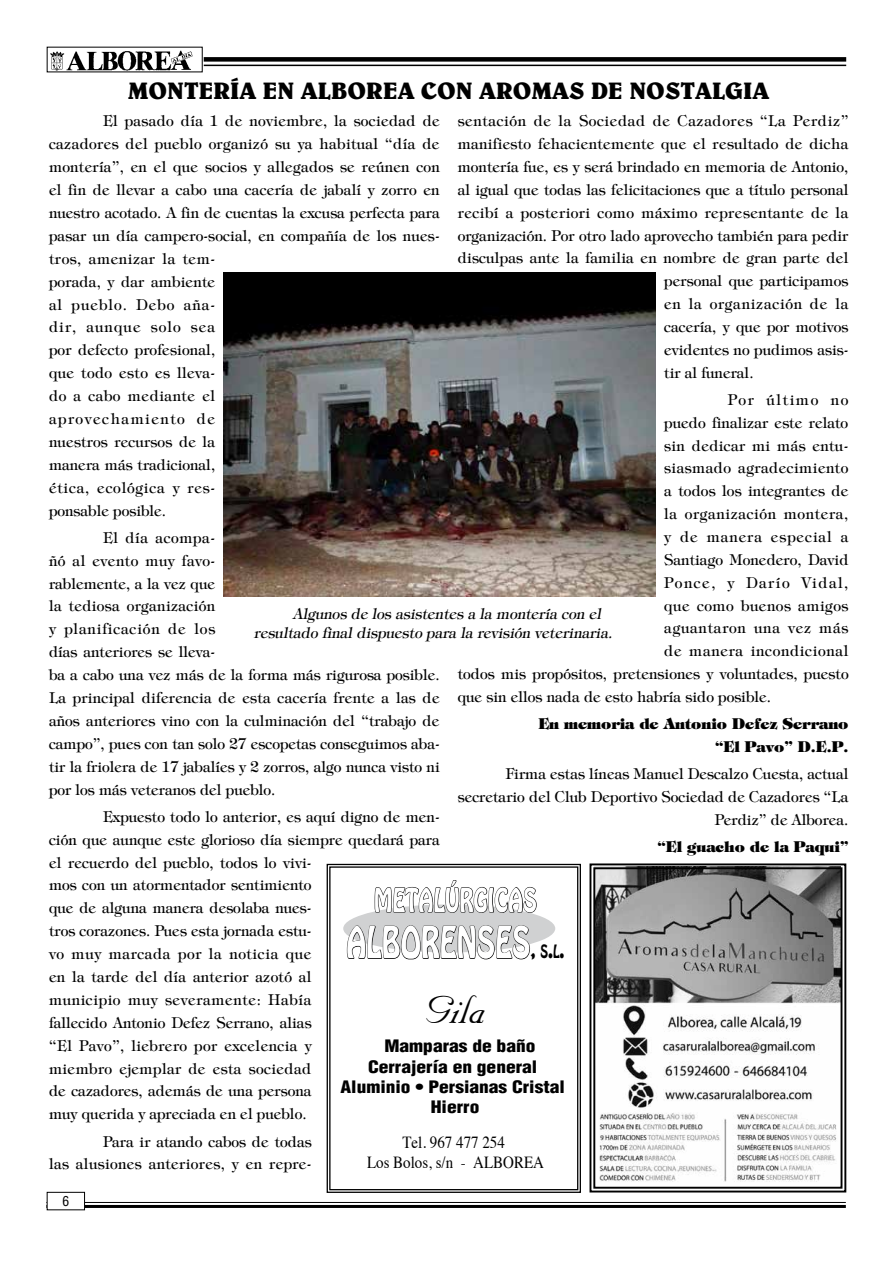
<style>
.page{position:relative;width:893px;height:1263px;background:#fff}
.page>*{position:absolute;margin:0;border:0;box-sizing:border-box;transform-origin:0 0}
.t1{font:47.25px "Nuptial Script";color:#000;scale:.89 1}
.t2{font:38.55px "Hobo";color:#fff;scale:.74 1}
.t3{font:28.95px "Hobo";color:#fff;scale:.74 1}
.t4{font:700 24px "Belwe";color:#000}
.t5{font:16.95px/20.2px "Times";color:#000;text-align:center;scale:.89 1}
.t6{font:900 condensed 16.8px "Helvetica";color:#000;scale:1.16 1}
.t7{font:15px/23px "Tiffany";letter-spacing:.005em;color:#000;scale:.93 1}
.t8{font:italic 15px/18.6px "Tiffany";color:#000;scale:.93 1}
.t9{font:15px "Tiffany";letter-spacing:.03em;color:#000;scale:.93 1}
.t10{font:15px "Tiffany";letter-spacing:.04em;color:#000;scale:.93 1}
.t11{font:800 15px/22.8px "Tiffany";color:#000;text-align:right;scale:.93 1}
.t12{font:15px/23px "Tiffany";letter-spacing:.025em;color:#000;text-align:right;scale:.93 1}
.t13{font:15px "Tiffany";letter-spacing:.05em;color:#000;scale:.93 1}
.t14{font:15px "Tiffany";letter-spacing:.045em;color:#000;scale:.93 1}
.t15{font:15px "Tiffany";letter-spacing:.035em;color:#000;scale:.93 1}
.t16{font:15px "Tiffany";letter-spacing:.065em;color:#000;scale:.93 1}
.t17{font:15px "Tiffany";letter-spacing:.1em;color:#000;scale:.93 1}
.t18{font:15px "Tiffany";letter-spacing:.11em;color:#000;scale:.93 1}
.t19{font:condensed 13.5px "Helvetica";color:#000}
.s1{font-size:23.1px;color:#000}
.s2{font-size:16.2px;color:#000}
</style>
<div class="page">
<svg style="left:589px;top:863px;width:258px;height:330px"></svg>
<div style="left:593px;top:867px;width:249px;height:322px;border:2px solid #000"></div>
<hr style="left:46px;top:1202px;width:800px;height:1px;background:#000">
<hr style="left:46px;top:1205px;width:800px;height:3px;background:#000">
<img style="left:50px;top:50px;width:143px;height:20px">
<div style="left:204px;top:57px;width:642px;height:5px;background:#000"></div>
<hr style="left:204px;top:65px;width:642px;height:1px;background:#000">
<div style="left:47px;top:1192px;width:38px;height:18px;background:#fff"></div>
<div style="left:47px;top:1192px;width:38px;height:18px;border:1px solid #000"></div>
<svg style="left:326px;top:863px;width:255px;height:330px"></svg>
<div style="left:329px;top:866px;width:249px;height:324px;border:1px solid #000"></div>
<div style="left:343px;top:904px;width:212px;height:48px;background:#d0d1d2;border-radius:50%"></div>
<svg style="left:374px;top:880px;width:163px;height:33px"></svg>
<svg style="left:347px;top:925px;width:183px;height:35px"></svg>
<img style="left:224px;top:272px;width:432px;height:324px">
<h3 class="t4" style="left:128px;top:77px;width:643px">MONTERÍA EN ALBOREA CON AROMAS DE NOSTALGIA</h3>
<p class="t10" style="left:458px;top:112px;width:422px">sentación de la Sociedad de Cazadores “La Perdiz”</p>
<p class="t7" style="left:458px;top:133px;width:422px">manifiesto fehacientemente que el resultado de dicha</p>
<p class="t7" style="left:458px;top:155px;width:422px">montería fue, es y será brindado en memoria de Antonio,</p>
<p class="t7" style="left:458px;top:178px;width:422px">al igual que todas las felicitaciones que a título personal</p>
<p class="t9" style="left:458px;top:203px;width:422px">recibí a posteriori como máximo representante de la</p>
<p class="t7" style="left:458px;top:224px;width:422px">organización. Por otro lado aprovecho también para pedir</p>
<p class="t7" style="left:458px;top:247px;width:422px">disculpas ante la familia en nombre de gran parte del</p>
<p class="t7" style="left:664px;top:270px;width:199px">personal que participamos</p>
<p class="t13" style="left:664px;top:295px;width:199px">en la organización de la</p>
<p class="t7" style="left:664px;top:315px;width:199px">cacería, y que por motivos</p>
<p class="t7" style="left:664px;top:338px;width:200px">evidentes no pudimos asis-</p>
<p class="t7" style="left:664px;top:361px;width:97px">tir al funeral.</p>
<p class="t18" style="left:728px;top:390px;width:131px">Por último no</p>
<p class="t7" style="left:664px;top:411px;width:199px">puedo finalizar este relato</p>
<p class="t7" style="left:664px;top:434px;width:200px">sin dedicar mi más entu-</p>
<p class="t9" style="left:664px;top:459px;width:200px">siasmado agradecimiento</p>
<p class="t7" style="left:664px;top:480px;width:200px">a todos los integrantes de</p>
<p class="t10" style="left:664px;top:504px;width:199px">la organización montera,</p>
<p class="t16" style="left:664px;top:527px;width:200px">y de manera especial a</p>
<p class="t7" style="left:664px;top:548px;width:200px">Santiago Monedero, David</p>
<p class="t17" style="left:664px;top:573px;width:200px">Ponce, y Darío Vidal,</p>
<p class="t15" style="left:664px;top:596px;width:200px">que como buenos amigos</p>
<p class="t13" style="left:664px;top:619px;width:200px">aguantaron una vez más</p>
<p class="t14" style="left:664px;top:642px;width:200px">de manera incondicional</p>
<p class="t7" style="left:458px;top:662px;width:422px">todos mis propósitos, pretensiones y voluntades, puesto</p>
<p class="t7" style="left:458px;top:685px;width:338px">que sin ellos nada de esto habría sido posible.</p>
<p class="t11" style="left:538px;top:712px;width:335px">En memoria de Antonio Defez Serrano “El Pavo” D.E.P.</p>
<p class="t7" style="left:458px;top:762px;width:422px;text-align:right">Firma estas líneas Manuel Descalzo Cuesta, actual secretario del Club Deportivo Sociedad de Cazadores “La<br>Perdiz” de Alborea.</p>
<p class="t11" style="left:657px;top:835px;width:207px">“El guacho de la Paqui”</p>
<p class="t7" style="left:49px;top:110px;width:422px;text-indent:54px">El pasado día 1 de noviembre, la sociedad de cazadores del pueblo organizó su ya habitual “día de montería”, en el que socios y allegados se reúnen con el fin de llevar a cabo una cacería de jabalí y zorro en nuestro acotado. A fin de cuentas la excusa perfecta para pasar un día campero-social, en compañía de los nues&shy;tros, amenizar la tem-<br>porada, y dar ambiente<br>al pueblo. Debo aña-<br>dir, aunque solo sea<br>por defecto profesional,<br>que todo esto es lleva-<br>do a cabo mediante el<br>aprovechamiento de<br>nuestros recursos de la<br>manera más tradicional,<br>ética, ecológica y res-<br>ponsable posible.</p>
<p class="t7" style="left:49px;top:526px;width:422px;text-indent:54px">El día acompa-<br>ñó al evento muy favo-<br>rablemente, a la vez que<br>la tediosa organización<br>y planificación de los<br>días anteriores se lleva-<br>ba a cabo una vez más de la forma más rigurosa posible.<br>La principal diferencia de esta cacería frente a las de años anteriores vino con la culminación del “trabajo de campo”, pues con tan solo 27 escopetas conseguimos aba&shy;tir la friolera de 17 jabalíes y 2 zorros, algo nunca visto ni por los más veteranos del pueblo.</p>
<p class="t7" style="left:49px;top:805px;width:422px;text-indent:54px">Expuesto todo lo anterior, es aquí digno de men&shy;ción que aunque este glorioso día siempre quedará para el recuerdo del pueblo, todos lo vivi-<br>mos con un atormentador sentimiento<br>que de alguna manera desolaba nues-<br>tros corazones. Pues esta jornada estu-<br>vo muy marcada por la noticia que<br>en la tarde del día anterior azotó al<br>municipio muy severamente: Había<br>fallecido Antonio Defez Serrano, alias<br>“El Pavo”, liebrero por excelencia y<br>miembro ejemplar de esta sociedad<br>de cazadores, además de una persona<br>muy querida y apreciada en el pueblo.</p>
<p class="t12" style="left:49px;top:1130px;width:284px">Para ir atando cabos de todas<br>las alusiones anteriores, y en repre-</p>
<p class="t8" style="left:254px;top:605px;width:390px;text-indent:39px">Algunos de los asistentes a la montería con el resultado final dispuesto p ara la revisión veterinaria.</p>
<h3 class="t3" style="left:374px;top:880px;width:222px">METALÚRGICAS</h3>
<h2 class="t2" style="left:346px;top:916px;width:296px">ALBORENSES<span class="s1">,</span> <span class="s2">s</span><span class="s1">.</span><span class="s2">l</span><span class="s1">.</span></h2>
<h1 class="t1" style="left:425px;top:983px;width:70px">Gila</h1>
<p class="t6" style="left:384px;top:1036px;width:132px">Mamparas de baño</p>
<p class="t6" style="left:368px;top:1056px;width:147px">Cerrajería en general</p>
<p class="t6" style="left:340px;top:1076px;width:195px">Aluminio • Persianas Cristal</p>
<p class="t6" style="left:431px;top:1096px;width:43px">Hierro</p>
<p class="t5" style="left:367px;top:1130px;width:200px">Tel. 967 477 254<br>Los Bolos, s/n - ALBOREA</p>
<p class="t19" style="left:62px;top:1193px;width:8px">6</p>
</div>
